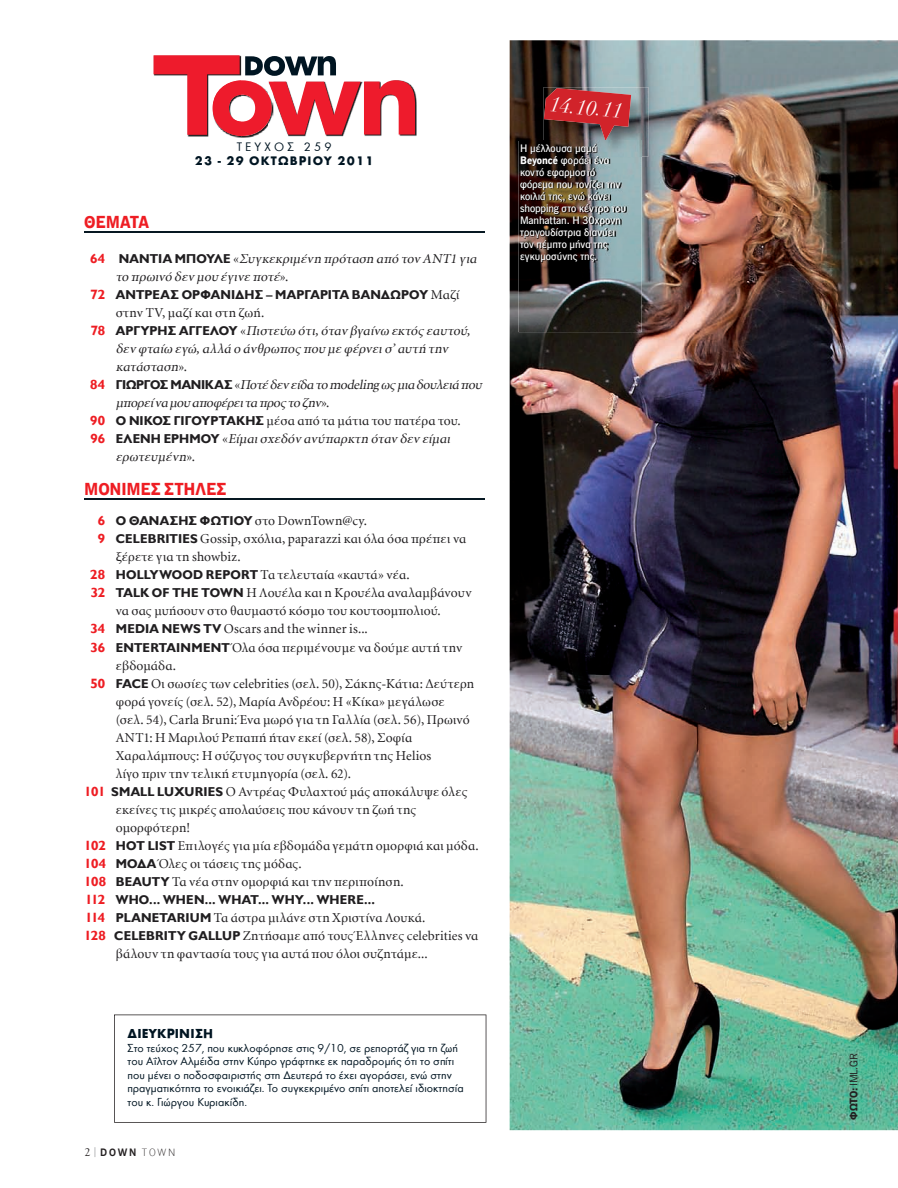
<style>
.page{position:relative;width:898px;height:1188px;background:#fff}
.page>*{position:absolute;margin:0;border:0;box-sizing:border-box;transform-origin:0 0}
.t1{font:italic 21px "PF Bodoni PF";color:#fff}
.t2{font:700 16.5px "C Dsans 05";letter-spacing:-.01em;color:#ee1d23}
.t3{font:13.5px "Minion Greek";letter-spacing:.01em;color:#201e20}
.t4{font:italic 13.5px/18px "Minion Greek";letter-spacing:.01em;color:#201e20}
.t5{font:700 13.5px "Futura Greek";color:#001522}
.t6{font:700 12.9px "CF Jeckyl";letter-spacing:.02em;color:#201e20}
.t7{font:700 12.75px "Futura Greek";letter-spacing:.08em;color:#001522}
.t8{font:12.75px "Futura Greek";letter-spacing:.25em;color:#001522}
.t9{font:12px/13.5px "Futura Greek";color:#001522}
.t10{font:500 10.5px/12px "C Dsans 03";color:#fff}
.t11{font:10.5px "C Dsans 02";color:#231f20}
.t12{font:600 10.2px "C Dsans 04";color:#231f20}
.s1{font-family:"CF Jeckyl";font-weight:700;font-style:normal;color:#ee1d23}
.s2{font-family:"CF Jeckyl";font-weight:700;font-style:normal;font-size:12.9px}
.s3{font-style:normal}
.s4{font-size:13.5px;color:#ee1d23}
.s5{font-family:"Minion Greek";font-weight:400;font-size:13.5px}
.s6{font-family:"CF Jeckyl";font-weight:700;color:#ee1d23}
.s7{font-family:"CF Jeckyl";font-weight:700;font-size:12.9px}
.s8{font-family:"UB Goudies";font-weight:400;font-size:10.5px}
.s9{font-family:"C Dsans 00";font-weight:100;font-style:italic;font-size:12px;color:#808285}
.s10{font-family:"C Dsans 00";font-weight:100}
.s11{font-family:"C Dsans 05";font-weight:700}
</style>
<div class="page">
<img style="left:509px;top:40px;width:388px;height:1090px">
<img style="left:288px;top:92px;width:129px;height:45px">
<img style="left:234px;top:136px;width:20px;height:2px">
<svg style="left:153px;top:55px;width:262px;height:81px"></svg>
<img style="left:543px;top:87px;width:105px;height:69px">
<svg style="left:543px;top:88px;width:87px;height:53px;background:#9f3639"></svg>
<hr style="left:84px;top:231px;width:400px;height:1px;background:#071822">
<hr style="left:84px;top:499px;width:400px;height:1px;background:#071822">
<img style="left:518px;top:141px;width:123px;height:191px">
<img style="left:543px;top:141px;width:98px;height:15px">
<svg style="left:114px;top:1014px;width:372px;height:108px"></svg>
<p class="t8" style="left:236px;top:142px;width:97px">ΤΕΥΧΟΣ 259</p>
<p class="t7" style="left:195px;top:156px;width:180px">23 - 29 ΟΚΤΩΒΡΙΟΥ 2011</p>
<p class="t2" style="left:84px;top:215px;width:66px">ΘEΜΑΤΑ</p>
<p class="t4" style="left:116px;top:250px;width:364px;text-indent:-25px"><span class="s1">6 4</span> <span class="s2">Ν Α ΝΤΙ Α ΜΠΟΥΛ Ε</span> <span class="s3">«</span>Συγκεκριμένη πρόταση από τον ΑΝΤ1 για το πρωινό δεν μου έγινε ποτέ<span class="s3">».</span></p>
<p class="t6" style="left:90px;top:287px;width:370px"><span class="s4">72</span> ΑΝΤΡΕΑΣ ΟΡΦΑΝΙΔΗΣ – ΜΑΡΓΑΡΙΤΑ ΒΑΝΔΩΡΟΥ <span class="s5">Μαζί</span></p>
<p class="t3" style="left:116px;top:307px;width:150px">στην TV, μαζί και στη ζωή.</p>
<p class="t4" style="left:91px;top:322px;width:383px"><span class="s1">78</span> <span class="s2">Α ΡΓ Υ ΡΗΣ Α ΓΓΕ ΛΟΥ</span> <span class="s3">«</span>Πιστεύω ότι,όταν βγαίνω εκτός εαυτού,</p>
<p class="t4" style="left:116px;top:340px;width:336px">δεν φταίω εγώ,αλλά ο άνθρωπος που με φέρνει σ’αυτή την</p>
<p class="t4" style="left:116px;top:358px;width:73px">κατάσταση<span class="s3">».</span></p>
<p class="t4" style="left:90px;top:376px;width:395px"><span class="s1">8 4</span> <span class="s2">ΓΙ Ω ΡΓΟΣ Μ Α ΝΙΚ Α Σ</span> <span class="s3">«</span>Ποτέδεν είδατο modeling ωςμιαδουλειάπου</p>
<p class="t4" style="left:116px;top:394px;width:215px">μπορεί ναμουαποφέρει ταπρος τοζην<span class="s3">».</span></p>
<p class="t3" style="left:90px;top:415px;width:372px"><span class="s6">90</span> <span class="s7">Ο ΝΙΚΟΣ ΓΙΓΟΥΡΤΑΚΗΣ</span> μέσα από τα μάτια του πατέρα του.</p>
<p class="t4" style="left:90px;top:430px;width:363px"><span class="s1">96</span> <span class="s2">Ε Λ ΕΝΗ ΕΡΗΜΟΥ</span> <span class="s3">«</span>Είμαι σχεδόν ανύπαρκτη όταν δεν είμαι</p>
<p class="t4" style="left:116px;top:448px;width:81px">ερωτευμένη<span class="s3">».</span></p>
<p class="t2" style="left:84px;top:483px;width:143px">ΜΟΝΙΜΕΣ ΣΤΗΛΕΣ</p>
<p class="t3" style="left:98px;top:515px;width:271px"><span class="s6">6</span> <span class="s7">Ο ΘΑΝΑΣΗΣ ΦΩΤΙΟΥ</span> στο DownTown@cy.</p>
<p class="t3" style="left:98px;top:533px;width:370px"><span class="s6">9</span> <span class="s7">CELEBRITIES</span> Gossip, σχόλια, paparazzi και όλα όσα πρέπει να</p>
<p class="t3" style="left:116px;top:551px;width:126px">ξέρετε για τη showbiz.</p>
<p class="t3" style="left:90px;top:569px;width:321px"><span class="s6">28</span> <span class="s7">HOLLYWOOD REPORT</span> Τα τελευταία «καυτά» νέα.</p>
<p class="t3" style="left:91px;top:587px;width:382px"><span class="s6">32</span> <span class="s7">TALK OF THE TOWN</span> Η Λουέλα και η Κρουέλα αναλαμβάνουν</p>
<p class="t3" style="left:116px;top:605px;width:326px">να σας μυήσουν στο θαυμαστό κόσμο του κουτσομπολιού.</p>
<p class="t3" style="left:90px;top:623px;width:279px"><span class="s6">34</span> <span class="s7">MEDIA NEWS TV</span> Oscars and the winner is...</p>
<p class="t3" style="left:90px;top:641px;width:373px"><span class="s6">36</span> <span class="s7">ENTERTAINMENT</span> Όλα όσα περιμένουμε να δούμε αυτή την</p>
<p class="t3" style="left:116px;top:659px;width:62px">εβδομάδα.</p>
<p class="t3" style="left:90px;top:677px;width:385px"><span class="s6">50</span> <span class="s7">FACE</span> Οι σωσίες των celebrities (σελ. 50), Σάκης-Κάτια: Δεύτερη</p>
<p class="t3" style="left:116px;top:695px;width:330px">φορά γονείς (σελ. 52), Μαρία Ανδρέου: Η «Κίκα» μεγάλωσε</p>
<p class="t3" style="left:116px;top:713px;width:355px">(σελ. 54), Carla Bruni: Ένα μωρό για τη Γαλλία (σελ. 56), Πρωινό</p>
<p class="t3" style="left:116px;top:731px;width:298px">ΑΝΤ1: Η Μαριλού Ρεπαπή ήταν εκεί (σελ. 58), Σοφία</p>
<p class="t3" style="left:116px;top:749px;width:317px">Χαραλάμπους: Η σύζυγος του συγκυβερνήτη της Helios</p>
<p class="t3" style="left:116px;top:767px;width:237px">λίγο πριν την τελική ετυμηγορία (σελ. 62).</p>
<p class="t3" style="left:84px;top:785px;width:385px"><span class="s6">101</span> <span class="s7">SMALL LUXURIES</span> Ο Αντρέας Φυλαχτού μάς αποκάλυψε όλες</p>
<p class="t3" style="left:116px;top:803px;width:302px">εκείνες τις μικρές απολαύσεις που κάνουν τη ζωή της</p>
<p class="t3" style="left:116px;top:821px;width:76px">ομορφότερη!</p>
<p class="t3" style="left:84px;top:839px;width:396px"><span class="s6">102</span> <span class="s7">HOT LIST</span> Επιλογές για μία εβδομάδα γεμάτη ομορφιά και μόδα.</p>
<p class="t3" style="left:84px;top:857px;width:219px"><span class="s6">104</span> <span class="s7">ΜΟΔΑ</span> Όλες οι τάσεις της μόδας.</p>
<p class="t3" style="left:84px;top:875px;width:321px"><span class="s6">108</span> <span class="s7">BEAUTY</span> Τα νέα στην ομορφιά και την περιποίηση.</p>
<p class="t6" style="left:85px;top:891px;width:291px"><span class="s4">112</span> WHO... WHEN... WHAT... WHY... WHERE...</p>
<p class="t3" style="left:85px;top:911px;width:341px"><span class="s6">114</span> <span class="s7">PLANETARIUM</span> Τα άστρα μιλάνε στη Χριστίνα Λουκά.</p>
<p class="t3" style="left:84px;top:929px;width:395px"><span class="s6">128</span> <span class="s7">CELEBRITY GALLUP</span> Ζητήσαμε από τους Έλληνες celebrities να</p>
<p class="t3" style="left:116px;top:947px;width:313px">βάλουν τη φαντασία τους για αυτά που όλοι συζητάμε...</p>
<p class="t5" style="left:127px;top:1028px;width:87px">∆ΙΕΥΚΡΙΝΙΣΗ</p>
<p class="t9" style="left:127px;top:1041px;width:337px">Στο τεύχος 257, που κυκλοφόρησε στις 9/10, σε ρεπορτάζ για τη ζωή του Αΐλτον Αλμέιδα στην Κύπρο γράφτηκε εκ παραδρομής ότι το σπίτι που μένει ο ποδοσφαιριστής στη ∆ευτερά το έχει αγοράσει, ενώ στην πραγματικότητα το ενοικιάζει. Το συγκεκριμένο σπίτι αποτελεί ιδιοκτησία του κ. Γιώργου Κυριακίδη.</p>
<p class="t12" style="left:84px;top:1147px;width:93px"><span class="s8">2</span> <span class="s9">/</span>DOWN <span class="s10">TOWN</span></p>
<h1 class="t1" style="left:551px;top:92px;width:74px;rotate:5deg">14.10.11</h1>
<p class="t10" style="left:520px;top:143px;width:107px">H μέλλουσα μαμά<br><span class="s11">Beyoncé</span> φοράει ένα κοντό εφαρμοστό φόρεμα που τονίζει την κοιλιά της, ενώ κάνει shopping στο κέντρο του<br>Manhattan. H 30χρονη τραγουδίστρια διανύει τον πέμπτο μήνα της εγκυμοσύνης της.</p>
<p class="t11" style="left:848px;top:1119px;width:67px;rotate:-90deg"><span class="s11">ΦΩΤΟ:</span> IML.GR</p>
</div>
